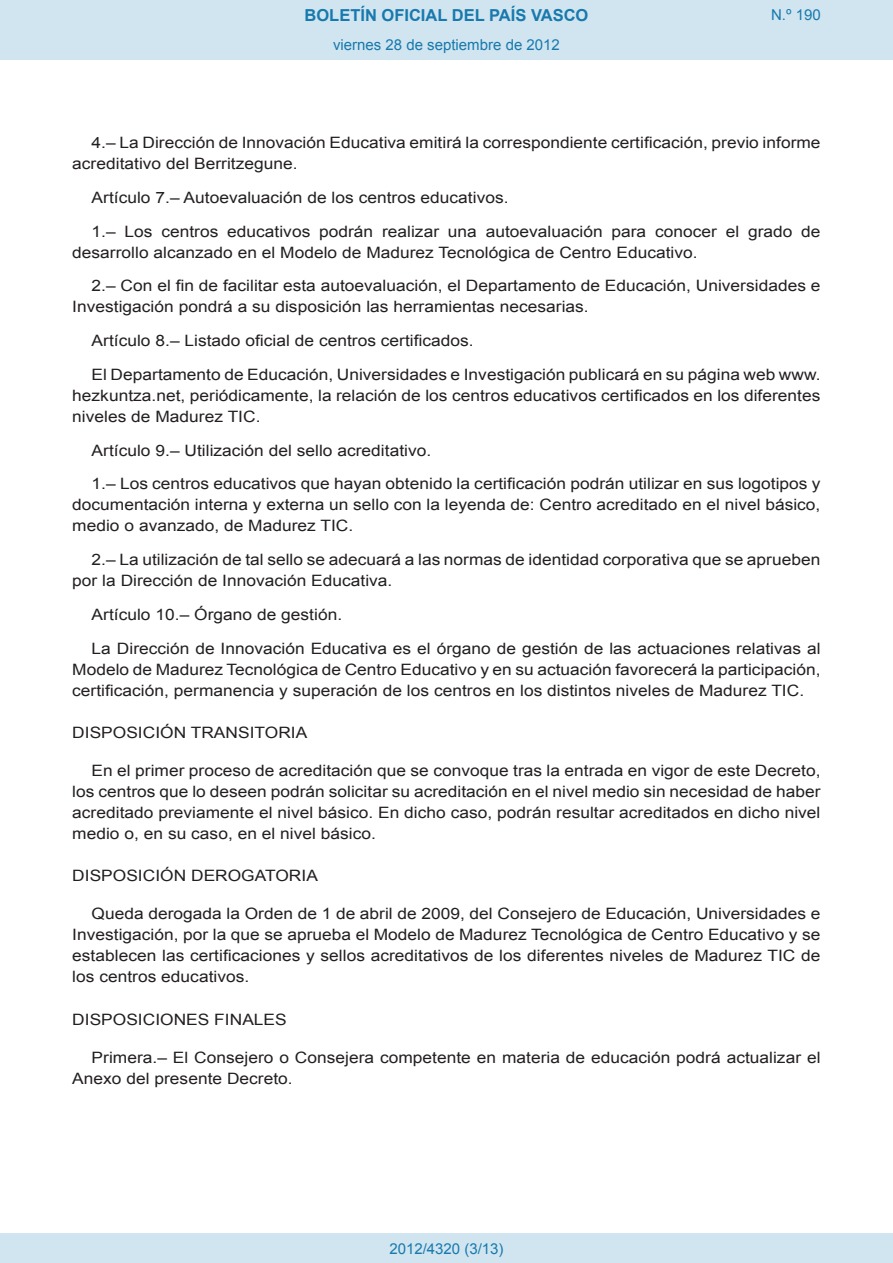
<style>
.page{position:relative;width:893px;height:1263px;background:#fff}
.page>*{position:absolute;margin:0;border:0;box-sizing:border-box;transform-origin:0 0}
.t1{font:700 16.5px "Arial";color:#1879ad}
.BOPVDetalle{font:15.6px/21px "Arial";color:#231f20;scale:1.11 1}
.BOPVDisposicion{font:15.6px "Arial";color:#231f20;scale:1.11 1}
.Paginacion_Centro{font:15px "Arial";color:#1879ad}
</style>
<div class="page">
<div style="left:0;top:0;width:893px;height:60px;background:#d0e5f0"></div>
<div style="left:0;top:1233px;width:893px;height:30px;background:#d0e5f0"></div>
<p class="t1" style="left:305px;top:4px;width:285px">BOLETÍN OFICIAL DEL PAÍS VASCO</p>
<p class="Paginacion_Centro" style="left:333px;top:35px;width:228px">viernes 28 de septiembre de 2012</p>
<p class="Paginacion_Centro" style="left:771px;top:5px;width:51px">N.º 190</p>
<p class="BOPVDetalle" style="left:72px;top:132px;width:676px;text-indent:19px">4.– La Dirección de Innovación Educativa emitirá la correspondiente certificación, previo informe acreditativo del Berritzegune.</p>
<p class="BOPVDetalle" style="left:92px;top:187px;width:377px">Artículo 7.– Autoevaluación de los centros educativos.</p>
<p class="BOPVDetalle" style="left:72px;top:221px;width:676px;text-indent:19px">1.– Los centros educativos podrán realizar una autoevaluación para conocer el grado de desarrollo alcanzado en el Modelo de Madurez Tecnológica de Centro Educativo.</p>
<p class="BOPVDetalle" style="left:72px;top:276px;width:676px;text-indent:19px">2.– Con el fin de facilitar esta autoevaluación, el Departamento de Educación, Universidades e<br>Investigación pondrá a su disposición las herramientas necesarias.</p>
<p class="BOPVDetalle" style="left:92px;top:330px;width:346px">Artículo 8.– Listado oficial de centros certificados.</p>
<p class="BOPVDetalle" style="left:72px;top:364px;width:676px;text-align:justify;text-indent:19px">El Departamento de Educación, Universidades e Investigación publicará en su página web www. hezkuntza.net, periódicamente, la relación de los centros educativos certificados en los diferentes niveles de Madurez TIC.</p>
<p class="BOPVDetalle" style="left:92px;top:440px;width:307px">Artículo 9.– Utilización del sello acreditativo.</p>
<p class="BOPVDetalle" style="left:72px;top:474px;width:676px;text-align:justify;text-indent:19px">1.– Los centros educativos que hayan obtenido la certificación podrán utilizar en sus logotipos y documentación interna y externa un sello con la leyenda de: Centro acreditado en el nivel básico, medio o avanzado, de Madurez TIC.</p>
<p class="BOPVDetalle" style="left:72px;top:549px;width:675px;text-indent:19px">2.– La utilización de tal sello se adecuará a las normas de identidad corporativa que se aprueben por la Dirección de Innovación Educativa.</p>
<p class="BOPVDetalle" style="left:92px;top:604px;width:227px">Artículo 10.– Órgano de gestión.</p>
<p class="BOPVDetalle" style="left:72px;top:638px;width:676px;text-align:justify;text-indent:19px">La Dirección de Innovación Educativa es el órgano de gestión de las actuaciones relativas al Modelo de Madurez Tecnológica de Centro Educativo y en su actuación favorecerá la participación, certificación, permanencia y superación de los centros en los distintos niveles de Madurez TIC.</p>
<p class="BOPVDisposicion" style="left:72px;top:722px;width:213px">DISPOSICIÓN TRANSITORIA</p>
<p class="BOPVDetalle" style="left:72px;top:760px;width:676px;text-align:justify;text-indent:19px">En el primer proceso de acreditación que se convoque tras la entrada en vigor de este Decreto, los centros que lo deseen podrán solicitar su acreditación en el nivel medio sin necesidad de haber acreditado previamente el nivel básico. En dicho caso, podrán resultar acreditados en dicho nivel medio o, en su caso, en el nivel básico.</p>
<p class="BOPVDisposicion" style="left:72px;top:865px;width:223px">DISPOSICIÓN DEROGATORIA</p>
<p class="BOPVDetalle" style="left:72px;top:903px;width:676px;text-align:justify;text-indent:19px">Queda derogada la Orden de 1 de abril de 2009, del Consejero de Educación, Universidades e Investigación, por la que se aprueba el Modelo de Madurez Tecnológica de Centro Educativo y se establecen las certificaciones y sellos acreditativos de los diferentes niveles de Madurez TIC de los centros educativos.</p>
<p class="BOPVDisposicion" style="left:72px;top:1009px;width:195px">DISPOSICIONES FINALES</p>
<p class="BOPVDetalle" style="left:72px;top:1047px;width:676px;text-indent:19px">Primera.– El Consejero o Consejera competente en materia de educación podrá actualizar el<br>Anexo del presente Decreto.</p>
<p class="Paginacion_Centro" style="left:389px;top:1238px;width:116px">2012/4320 (3/13)</p>
</div>
